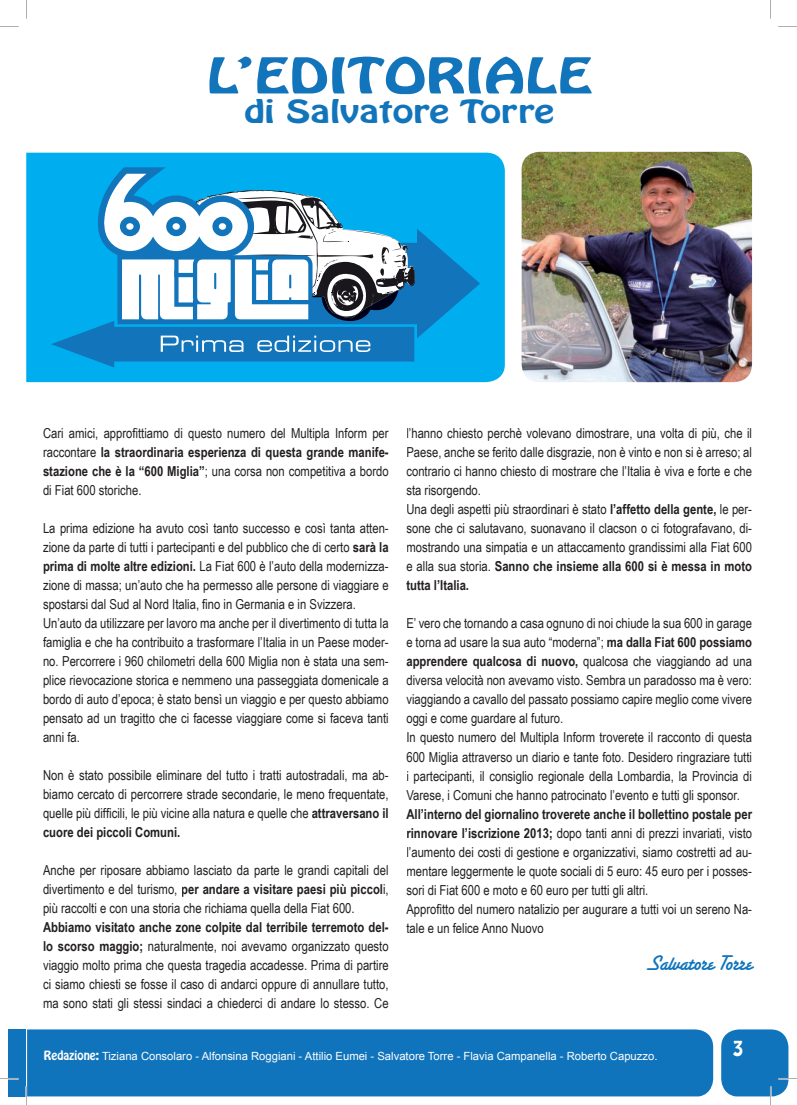
<style>
.page{position:relative;width:797px;height:1105px;background:#fff}
.page>*{position:absolute;margin:0;border:0;box-sizing:border-box;transform-origin:0 0}
.t1{font:43.5px "Hobo Std";color:#1275bc;scale:1.35 1}
.t2{font:28.12px "Hobo Std";color:#1275bc;scale:1.35 1}
.t3{font:22.5px "Santa Fe Let Plain";color:#1074bc}
.t4{font:18.75px "Hobo Std";color:#fff}
.t5{font:13.75px/19px "Arial Narrow";color:#231f20;text-align:justify}
.t6{font:11.25px "Arial";color:#fff}
.s1{font-weight:700}
.s2{font-family:"Hobo Std"}
</style>
<div class="page">
<div style="left:9px;top:1029px;width:17px;height:67px;background:#1074bc"></div>
<div style="left:27px;top:1029px;width:686px;height:67px;background:#1074bc"></div>
<img style="left:521px;top:152px;width:231px;height:230px;border-radius:18px">
<div style="left:26px;top:153px;width:479px;height:229px;background:#00aeef"></div>
<svg style="left:417px;top:229px;width:63px;height:109px;background:#0991d5"></svg>
<svg style="left:51px;top:167px;width:366px;height:200px"></svg>
<svg style="left:770px;top:0;width:1px;height:19px"></svg>
<svg style="left:26px;top:0;width:1px;height:19px"></svg>
<svg style="left:778px;top:26px;width:19px;height:1px"></svg>
<svg style="left:0;top:26px;width:19px;height:1px"></svg>
<svg style="left:0;top:1078px;width:19px;height:1px"></svg>
<svg style="left:721px;top:1029px;width:76px;height:76px"></svg>
<svg style="left:25px;top:1086px;width:2px;height:19px"></svg>
<h1 class="t1" style="left:206px;top:46px;width:287px">L’EDITORIALE</h1>
<h2 class="t2" style="left:244px;top:93px;width:231px">di Salvatore Torre</h2>
<p class="t5" style="left:43px;top:423px;width:347px">Cari amici, approfittiamo di questo numero del Multipla Inform per raccontare <span class="s1">la straordinaria esperienza di questa grande manife&shy;stazione che è la “600 Miglia”</span>; una corsa non competitiva a bordo di Fiat 600 storiche.</p>
<p class="t5" style="left:43px;top:518px;width:347px;text-align:left">La prima edizione ha avuto così tanto successo e così tanta atten&shy;zione da parte di tutti i partecipanti e del pubblico che di certo <span class="s1">sarà la prima di molte altre edizioni.</span> La Fiat 600 è l’auto della modernizza&shy;zione di massa; un’auto che ha permesso alle persone di viaggiare e spostarsi dal Sud al Nord Italia, fino in Germania e in Svizzera.<br>Un’auto da utilizzare per lavoro ma anche per il divertimento di tutta la famiglia e che ha contribuito a trasformare l’Italia in un Paese moder&shy;no. Percorrere i 960 chilometri della 600 Miglia non è stata una sem&shy;plice rievocazione storica e nemmeno una passeggiata domenicale a bordo di auto d’epoca; è stato bensì un viaggio e per questo abbiamo pensato ad un tragitto che ci facesse viaggiare come si faceva tanti anni fa.</p>
<p class="t5" style="left:43px;top:765px;width:347px">Non è stato possibile eliminare del tutto i tratti autostradali, ma ab&shy;biamo cercato di percorrere strade secondarie, le meno frequentate, quelle più difficili, le più vicine alla natura e quelle che <span class="s1">attraversano il cuore dei piccoli Comuni.</span></p>
<p class="t5" style="left:43px;top:861px;width:347px">Anche per riposare abbiamo lasciato da parte le grandi capitali del divertimento e del turismo, <span class="s1">per andare a visitare paesi più piccol</span>i, più raccolti e con una storia che richiama quella della Fiat 600.</p>
<p class="t5" style="left:43px;top:918px;width:347px"><span class="s1">Abbiamo visitato anche zone colpite dal terribile terremoto del&shy;lo scorso maggio;</span> naturalmente, noi avevamo organizzato questo viaggio molto prima che questa tragedia accadesse. Prima di partire ci siamo chiesti se fosse il caso di andarci oppure di annullare tutto, ma sono stati gli stessi sindaci a chiederci di andare lo stesso. Ce</p>
<p class="t5" style="left:406px;top:424px;width:347px;text-align:left">l’hanno chiesto perchè volevano dimostrare, una volta di più, che il Paese, anche se ferito dalle disgrazie, non è vinto e non si è arreso; al contrario ci hanno chiesto di mostrare che l’Italia è viva e forte e che sta risorgendo.<br>Una degli aspetti più straordinari è stato <span class="s1">l’affetto della gente,</span> le per&shy;sone che ci salutavano, suonavano il clacson o ci fotografavano, di&shy;mostrando una simpatia e un attaccamento grandissimi alla Fiat 600 e alla sua storia. <span class="s1">Sanno che insieme alla 600 si è messa in moto tutta l’Italia.</span></p>
<p class="t5" style="left:406px;top:614px;width:347px;text-align:left">E’ vero che tornando a casa ognuno di noi chiude la sua 600 in garage e torna ad usare la sua auto “moderna”; <span class="s1">ma dalla Fiat 600 possiamo apprendere qualcosa di nuovo,</span> qualcosa che viaggiando ad una diversa velocità non avevamo visto. Sembra un paradosso ma è vero: viaggiando a cavallo del passato possiamo capire meglio come vivere oggi e come guardare al futuro.<br>In questo numero del Multipla Inform troverete il racconto di questa 600 Miglia attraverso un diario e tante foto. Desidero ringraziare tutti i partecipanti, il consiglio regionale della Lombardia, la Provincia di Varese, i Comuni che hanno patrocinato l’evento e tutti gli sponsor.</p>
<p class="t5" style="left:406px;top:804px;width:347px;text-align:left"><span class="s1">All’interno del giornalino troverete anche il bollettino postale per rinnovare l’iscrizione 2013;</span> dopo tanti anni di prezzi invariati, visto l’aumento dei costi di gestione e organizzativi, siamo costretti ad au&shy;mentare leggermente le quote sociali di 5 euro: 45 euro per i posses&shy;sori di Fiat 600 e moto e 60 euro per tutti gli altri.<br>Approfitto del numero natalizio per augurare a tutti voi un sereno Na&shy;tale e un felice Anno Nuovo</p>
<h3 class="t3" style="left:645px;top:955px;width:108px">Salvatore Torre</h3>
<p class="t6" style="left:44px;top:1048px;width:615px"><span class="s2">Redazione:</span> Tiziana Consolaro - Alfonsina Roggiani - Attilio Eumei - Salvatore Torre - Flavia Campanella - Roberto Capuzzo.</p>
<h3 class="t4" style="left:732px;top:1035px;width:12px">3</h3>
</div>
